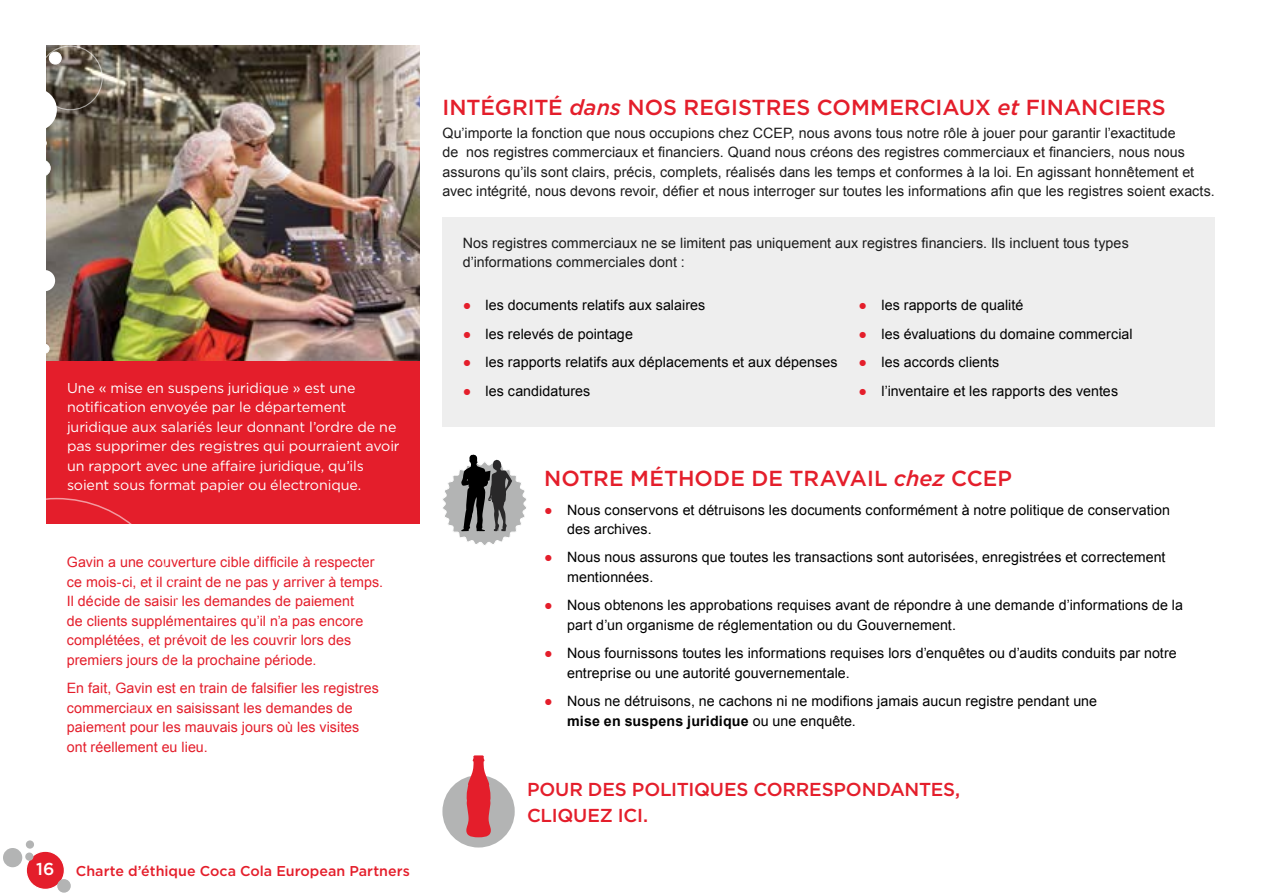
<style>
.page{position:relative;width:1263px;height:893px;background:#fff}
.page>*{position:absolute;margin:0;border:0;box-sizing:border-box;transform-origin:0 0}
.t1{font:500 21.75px "Gotham";color:#e41e2b}
.t2{font:500 18.75px/26.2px "Gotham";letter-spacing:-.01em;color:#e41e2b}
.t3{font:14.25px/19.5px "Arial";letter-spacing:.005em;color:#000}
.t4{font:14.25px/19.5px "Arial";letter-spacing:.005em;color:#1c1c1c}
.t5{font:14.25px/19.5px "Arial";letter-spacing:.005em;color:#e41e2b}
.t6{font:14.25px/19.5px "Gotham";letter-spacing:-.005em;color:#fff}
.t7{font:500 14.25px "Gotham";color:#e41e2b}
.s1{font-size:17.25px;color:#fff}
.s2{font-style:italic}
.s3{color:#e41e2b}
.s4{font-weight:700}
</style>
<div class="page">
<div style="left:26px;top:840px;width:8px;height:9px;background:#b3b4b4;border-radius:50%"></div>
<div style="left:3px;top:848px;width:19px;height:19px;background:#b3b4b4;border-radius:50%"></div>
<div style="left:26px;top:851px;width:38px;height:38px;background:#e41e2b;border-radius:50%"></div>
<div style="left:26px;top:851px;width:39px;height:39px;border:1px solid #fff;border-radius:50%"></div>
<div style="left:25px;top:852px;width:8px;height:9px;background:#b3b4b4;border-radius:50%"></div>
<div style="left:57px;top:879px;width:14px;height:14px;background:#b3b4b4;border-radius:50%"></div>
<div style="left:442px;top:217px;width:773px;height:209px;background:#eee"></div>
<svg style="left:443px;top:455px;width:83px;height:90px"></svg>
<div style="left:442px;top:775px;width:73px;height:72px;background:#b3b4b4;border-radius:50%"></div>
<svg style="left:466px;top:755px;width:25px;height:82px"></svg>
<img style="left:47px;top:45px;width:373px;height:316px">
<div style="left:47px;top:361px;width:373px;height:163px;background:#e41e2b"></div>
<div style="left:14px;top:88px;width:43px;height:43px;background:#fff;border-radius:50%"></div>
<div style="left:34px;top:270px;width:21px;height:21px;background:#fff;border-radius:50%"></div>
<div style="left:40px;top:344px;width:9px;height:9px;border:1px solid #fff;border-radius:50%"></div>
<div style="left:7px;top:220px;width:9px;height:9px;border:1px solid #fff;border-radius:50%"></div>
<div style="left:37px;top:139px;width:9px;height:9px;border:1px solid #fff;border-radius:50%"></div>
<div style="left:49px;top:52px;width:12px;height:12px;background:#fff;border-radius:50%"></div>
<div style="left:49px;top:52px;width:12px;height:12px;border:1px solid #fff;border-radius:50%"></div>
<div style="left:34px;top:160px;width:16px;height:16px;background:#fff;border-radius:50%"></div>
<div style="left:34px;top:160px;width:16px;height:16px;border:1px solid #fff;border-radius:50%"></div>
<div style="left:19px;top:340px;width:16px;height:16px;border:1px solid #fff;border-radius:50%"></div>
<div style="left:38px;top:45px;width:65px;height:65px;border:1px solid #fff;border-radius:50%"></div>
<div style="left:13px;top:128px;width:27px;height:28px;border:2px solid #fff;border-radius:50%"></div>
<svg style="left:46px;top:498px;width:86px;height:26px"></svg>
<p class="t6" style="left:67px;top:378px;width:334px">Une « mise en suspens juridique » est une notification envoyée par le département juridique aux salariés leur donnant l’ordre de ne pas supprimer des registres qui pourraient avoir un rapport avec une affaire juridique, qu’ils soient sous format papier ou électronique.</p>
<p class="t5" style="left:67px;top:553px;width:318px">Gavin a une couverture cible difficile à respecter ce mois-ci, et il craint de ne pas y arriver à temps.<br>Il décide de saisir les demandes de paiement<br>de clients supplémentaires qu’il n’a pas encore complétées, et prévoit de les couvrir lors des premiers jours de la prochaine période.</p>
<p class="t5" style="left:67px;top:679px;width:314px">En fait, Gavin est en train de falsifier les registres commerciaux en saisissant les demandes de paiement pour les mauvais jours où les visites ont réellement eu lieu.</p>
<p class="t7" style="left:36px;top:861px;width:375px"><span class="s1">16</span> Charte d’éthique Coca Cola European Partners</p>
<h1 class="t1" style="left:442px;top:93px;width:725px">INTÉGRITÉ <span class="s2">dans</span> NOS REGISTRES COMMERCIAUX <span class="s2">et</span> FINANCIERS</h1>
<p class="t4" style="left:442px;top:123px;width:774px">Qu’importe la fonction que nous occupions chez CCEP, nous avons tous notre rôle à jouer pour garantir l’exactitude<br>de nos registres commerciaux et financiers. Quand nous créons des registres commerciaux et financiers, nous nous assurons qu’ils sont clairs, précis, complets, réalisés dans les temps et conformes à la loi. En agissant honnêtement et avec intégrité, nous devons revoir, défier et nous interroger sur toutes les informations afin que les registres soient exacts.</p>
<p class="t4" style="left:463px;top:233px;width:668px">Nos registres commerciaux ne se limitent pas uniquement aux registres financiers. Ils incluent tous types d’informations commerciales dont :</p>
<p class="t3" style="left:463px;top:296px;width:244px"><span class="s3">●</span> les documents relatifs aux salaires</p>
<p class="t3" style="left:463px;top:324px;width:172px"><span class="s3">●</span> les relevés de pointage</p>
<p class="t3" style="left:463px;top:352px;width:376px"><span class="s3">●</span> les rapports relatifs aux déplacements et aux dépenses</p>
<p class="t3" style="left:463px;top:381px;width:129px"><span class="s3">●</span> les candidatures</p>
<p class="t3" style="left:858px;top:296px;width:166px"><span class="s3">●</span> les rapports de qualité</p>
<p class="t3" style="left:858px;top:324px;width:276px"><span class="s3">●</span> les évaluations du domaine commercial</p>
<p class="t3" style="left:858px;top:352px;width:142px"><span class="s3">●</span> les accords clients</p>
<p class="t3" style="left:858px;top:381px;width:261px"><span class="s3">●</span> l’inventaire et les rapports des ventes</p>
<h1 class="t1" style="left:544px;top:464px;width:469px">NOTRE MÉTHODE DE TRAVAIL <span class="s2">chez</span> CCEP</h1>
<p class="t3" style="left:567px;top:500px;width:604px;text-indent:-23px"><span class="s3">●</span> Nous conservons et détruisons les documents conformément à notre politique de conservation des archives.</p>
<p class="t3" style="left:567px;top:548px;width:600px;text-indent:-23px"><span class="s3">●</span> Nous nous assurons que toutes les transactions sont autorisées, enregistrées et correctement mentionnées.</p>
<p class="t3" style="left:567px;top:596px;width:617px;text-indent:-23px"><span class="s3">●</span> Nous obtenons les approbations requises avant de répondre à une demande d’informations de la part d’un organisme de réglementation ou du Gouvernement.</p>
<p class="t3" style="left:567px;top:644px;width:611px;text-indent:-23px"><span class="s3">●</span> Nous fournissons toutes les informations requises lors d’enquêtes ou d’audits conduits par notre entreprise ou une autorité gouvernementale.</p>
<p class="t3" style="left:567px;top:691px;width:532px;text-indent:-23px"><span class="s3">●</span> Nous ne détruisons, ne cachons ni ne modifions jamais aucun registre pendant une <span class="s4">mise en suspens juridique</span> ou une enquête.</p>
<h2 class="t2" style="left:527px;top:776px;width:435px">POUR DES POLITIQUES CORRESPONDANTES,<br>CLIQUEZ ICI.</h2>
</div>
